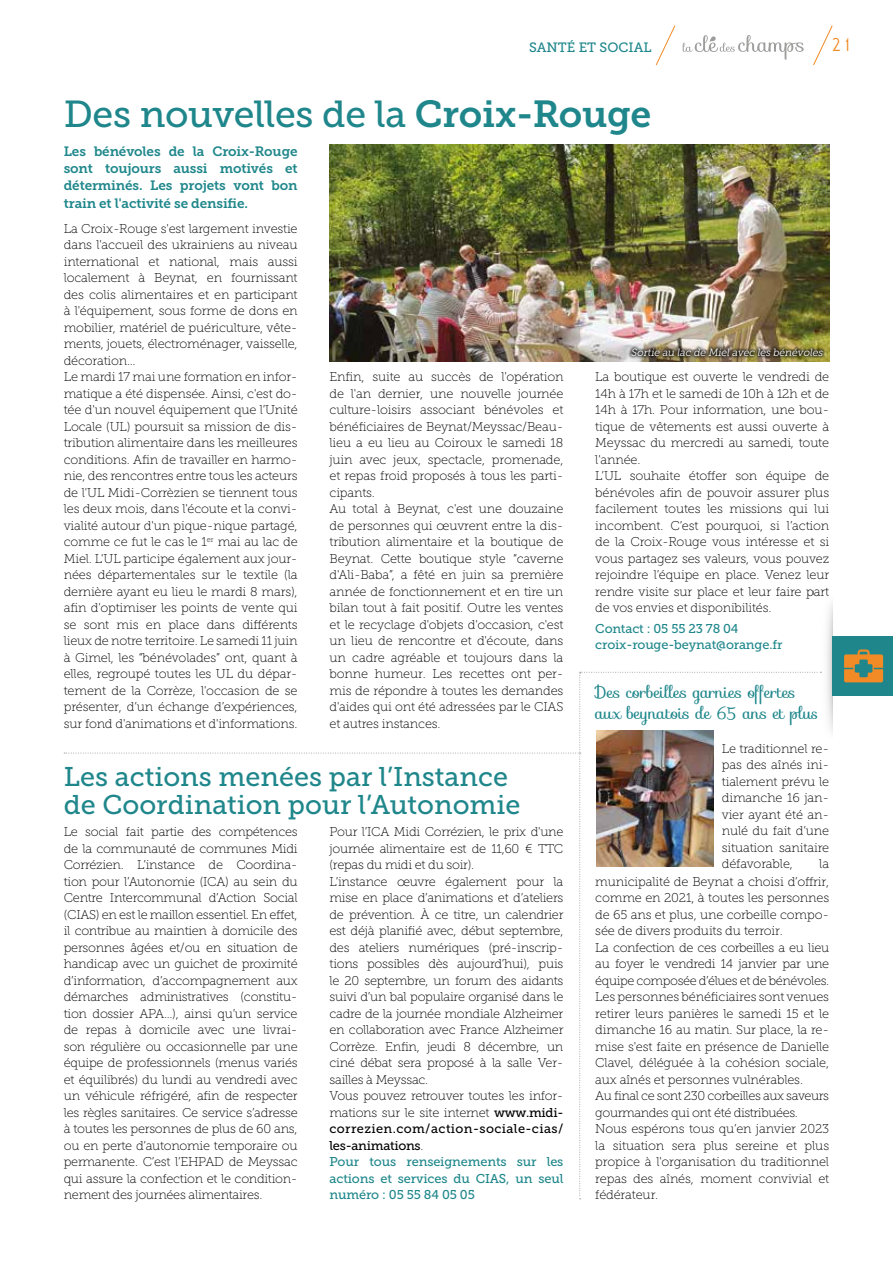
<style>
.page{position:relative;width:893px;height:1263px;background:#fff}
.page>*{position:absolute;margin:0;border:0;box-sizing:border-box;transform-origin:0 0}
.t1{font:37.5px "Museo Slab 500";letter-spacing:-.01em;color:#1f878b}
.t2{font:27px/28.5px "Museo Slab 500";color:#1f878b}
.t3{font:18px "LT Oksana";color:#f28a25}
.t4{font:16.5px/21px "Sofia";letter-spacing:-.01em;color:#1f878b}
.t5{font:13.5px/17.2px "Museo Slab 700";letter-spacing:-.01em;color:#1f878b;text-align:justify}
.t6{font:13.5px "Museo Slab 500";color:#1f878b}
.t7{font:12.75px/16.5px "Museo Slab 100";letter-spacing:-.01em;color:#000}
.t8{font:12.75px/16.5px "Museo Slab 500";letter-spacing:-.01em;color:#1f878b}
.t9{font:italic 10.5px "Museo Slab 300";color:#fff}
.s1{font-family:"Museo Slab 700"}
.s2{font-family:"Museo Slab 500"}
.s3{color:#000}
.s4{font-family:"Museo Slab 100";color:#000}
</style>
<div class="page">
<svg style="left:683px;top:35px;width:121px;height:25px"></svg>
<svg style="left:655px;top:25px;width:21px;height:41px"></svg>
<svg style="left:813px;top:25px;width:20px;height:41px"></svg>
<img style="left:330px;top:145px;width:499px;height:216px">
<div style="left:832px;top:636px;width:61px;height:60px;background:#1f878b"></div>
<svg style="left:844px;top:649px;width:39px;height:33px"></svg>
<svg style="left:64px;top:605px;width:768px;height:594px"></svg>
<div style="left:627px;top:345px;width:200px;height:15px;background:#000;opacity:.75"></div>
<p class="t6" style="left:529px;top:40px;width:124px">SANTÉ ET SOCIAL</p>
<h3 class="t3" style="left:831px;top:31px;width:23px">21</h3>
<h1 class="t1" style="left:64px;top:93px;width:589px">Des nouvelles de la <span class="s1">Croix-Rouge</span></h1>
<p class="t5" style="left:64px;top:143px;width:235px">Les bénévoles de la Croix-Rouge sont toujours aussi motivés et déterminés. Les projets vont bon train et l'activité se densifie.</p>
<p class="t7" style="left:64px;top:220px;width:235px">La Croix-Rouge s'est largement investie dans l'accueil des ukrainiens au niveau international et national, mais aussi localement à Beynat, en fournissant des colis alimentaires et en participant à l'équipement, sous forme de dons en mobilier, matériel de puériculture, vête&shy;ments, jouets, électroménager, vaisselle, décoration…<br>Le mardi 17 mai une formation en infor&shy;matique a été dispensée. Ainsi, c'est do&shy;tée d'un nouvel équipement que l’Unité Locale (UL) poursuit sa mission de dis&shy;tribution alimentaire dans les meilleures conditions. Afin de travailler en harmo&shy;nie, des rencontres entre tous les acteurs de l'UL Midi-Corrèzien se tiennent tous les deux mois, dans l'écoute et la convi&shy;vialité autour d'un pique-nique partagé, comme ce fut le cas le 1<sup>er</sup> mai au lac de Miel. L'UL participe également aux jour&shy;nées départementales sur le textile (la dernière ayant eu lieu le mardi 8 mars), afin d'optimiser les points de vente qui se sont mis en place dans différents lieux de notre territoire. Le samedi 11 juin à Gimel, les “bénévolades” ont, quant à elles, regroupé toutes les UL du dépar&shy;tement de la Corrèze, l'occasion de se présenter, d’un échange d’expériences, sur fond d'animations et d'informations.</p>
<p class="t9" style="left:631px;top:347px;width:195px">Sortie au lac de Mielavec les bénévoles</p>
<p class="t7" style="left:330px;top:369px;width:235px">Enfin, suite au succès de l'opération de l'an dernier, une nouvelle journée culture-loisirs associant bénévoles et bénéficiaires de Beynat/Meyssac/Beau&shy;lieu a eu lieu au Coiroux le samedi 18 juin avec jeux, spectacle, promenade, et repas froid proposés à tous les parti&shy;cipants.<br>Au total à Beynat, c'est une douzaine de personnes qui œuvrent entre la dis&shy;tribution alimentaire et la boutique de Beynat. Cette boutique style “caverne d'Ali-Baba”, a fêté en juin sa première année de fonctionnement et en tire un bilan tout à fait positif. Outre les ventes et le recyclage d'objets d'occasion, c'est un lieu de rencontre et d'écoute, dans un cadre agréable et toujours dans la bonne humeur. Les recettes ont per&shy;mis de répondre à toutes les demandes d'aides qui ont été adressées par le CIAS et autres instances.</p>
<p class="t7" style="left:595px;top:369px;width:235px">La boutique est ouverte le vendredi de 14h à 17h et le samedi de 10h à 12h et de 14h à 17h. Pour information, une bou&shy;tique de vêtements est aussi ouverte à Meyssac du mercredi au samedi, toute l'année.<br>L’UL souhaite étoffer son équipe de bénévoles afin de pouvoir assurer plus facilement toutes les missions qui lui incombent. C’est pourquoi, si l’action de la Croix-Rouge vous intéresse et si vous partagez ses valeurs, vous pouvez rejoindre l’équipe en place. Venez leur rendre visite sur place et leur faire part de vos envies et disponibilités.</p>
<p class="t8" style="left:595px;top:620px;width:189px">Contact : 05 55 23 78 04 croix-rouge-beynat@orange.fr</p>
<p class="t4" style="left:595px;top:682px;width:225px">Des corbeilles garnies offertes aux beynatois de 65 ans et plus</p>
<h2 class="t2" style="left:64px;top:762px;width:458px">Les actions menées par l’Instance de Coordination pour l’Autonomie</h2>
<p class="t7" style="left:64px;top:824px;width:235px;text-align:justify">Le social fait partie des compétences de la communauté de communes Midi Corrézien. L’instance de Coordina&shy;tion pour l’Autonomie (ICA) au sein du Centre Intercommunal d’Action Social (CIAS) en est le maillon essentiel. En effet, il contribue au maintien à domicile des personnes âgées et/ou en situation de handicap avec un guichet de proximité d’information, d’accompagnement aux démarches administratives (constitu&shy;tion dossier APA…), ainsi qu’un service de repas à domicile avec une livrai&shy;son régulière ou occasionnelle par une équipe de professionnels (menus variés et équilibrés) du lundi au vendredi avec un véhicule réfrigéré, afin de respecter les règles sanitaires. Ce service s’adresse à toutes les personnes de plus de 60 ans, ou en perte d’autonomie temporaire ou permanente. C’est l’EHPAD de Meyssac qui assure la confection et le condition&shy;nement des journées alimentaires.</p>
<p class="t7" style="left:330px;top:823px;width:235px">Pour l’ICA Midi Corrézien, le prix d'une journée alimentaire est de 11,60 € TTC (repas du midi et du soir).<br>L’instance œuvre également pour la mise en place d’animations et d’ateliers de prévention. À ce titre, un calendrier est déjà planifié avec, début septembre, des ateliers numériques (pré-inscrip&shy;tions possibles dès aujourd’hui), puis le 20 septembre, un forum des aidants suivi d’un bal populaire organisé dans le cadre de la journée mondiale Alzheimer en collaboration avec France Alzheimer Corrèze. Enfin, jeudi 8 décembre, un ciné débat sera proposé à la salle Ver&shy;sailles à Meyssac.<br>Vous pouvez retrouver toutes les infor&shy;mations sur le site internet <span class="s2">www.midi-</span></p>
<p class="t8" style="left:330px;top:1120px;width:235px"><span class="s3">correzien.com/action-sociale-cias/ les-animations</span><span class="s4">.<br></span>Pour tous renseignements sur les actions et services du CIAS, un seul numéro : 05 55 84 05 05</p>
<p class="t7" style="left:722px;top:740px;width:109px;text-align:justify">Le traditionnel re&shy;pas des aînés ini&shy;tialement prévu le dimanche 16 jan&shy;vier ayant été an&shy;nulé du fait d’une situation sanitaire défavorable,</p>
<p class="t7" style="left:819px;top:855px;width:11px">la</p>
<p class="t7" style="left:595px;top:873px;width:235px">municipalité de Beynat a choisi d’offrir, comme en 2021, à toutes les personnes de 65 ans et plus, une corbeille compo&shy;sée de divers produits du terroir.<br>La confection de ces corbeilles a eu lieu au foyer le vendredi 14 janvier par une équipe composée d’élues et de bénévoles.<br>Les personnes bénéficiaires sont venues retirer leurs panières le samedi 15 et le dimanche 16 au matin. Sur place, la re&shy;mise s'est faite en présence de Danielle Clavel, déléguée à la cohésion sociale, aux aînés et personnes vulnérables.<br>Au final ce sont 230 corbeilles aux saveurs gourmandes qui ont été distribuées.<br>Nous espérons tous qu’en janvier 2023 la situation sera plus sereine et plus propice à l'organisation du traditionnel repas des aînés, moment convivial et fédérateur.</p>
</div>
